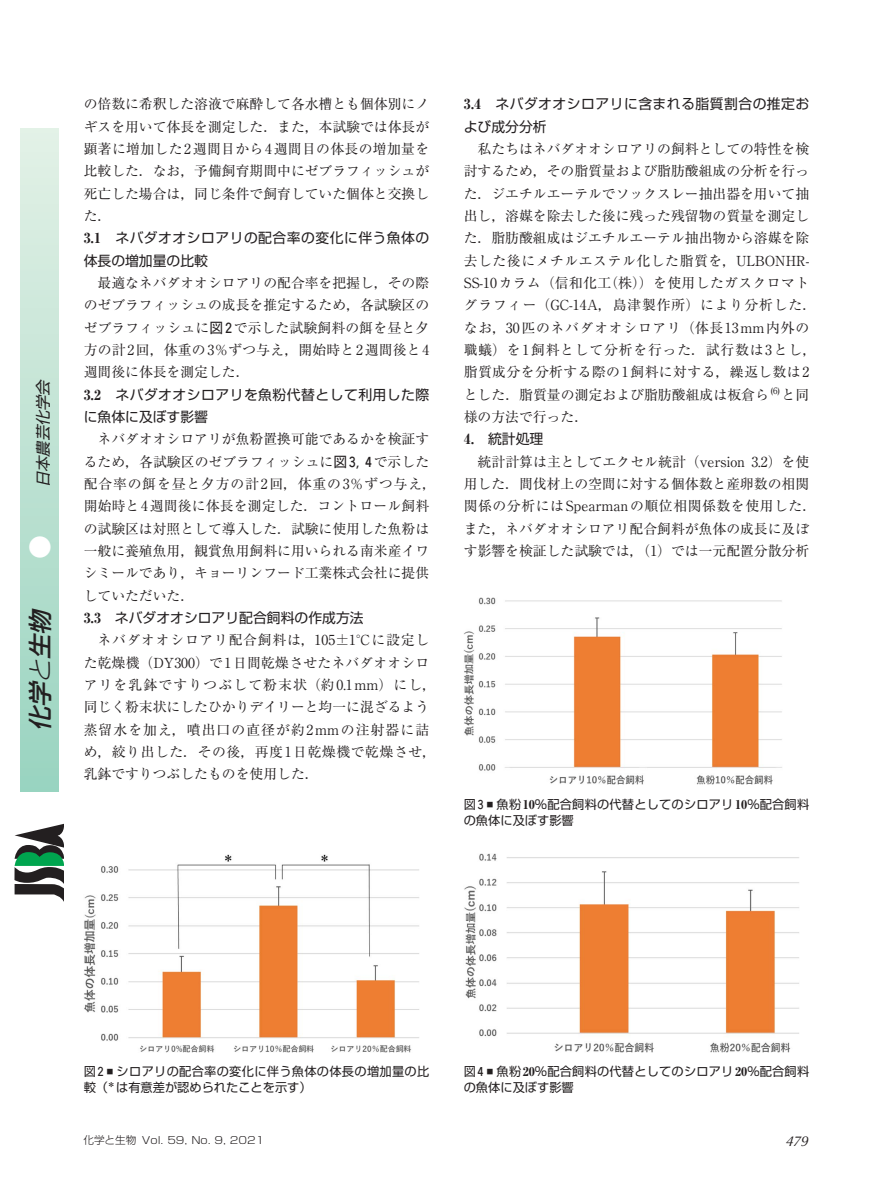
<style>
.page{position:relative;width:893px;height:1191px;background:#fff}
.page>*{position:absolute;margin:0;border:0;box-sizing:border-box;transform-origin:0 0}
.t1{font:italic 500 24px "Shin Go Pr 6";color:#231f20}
.t2{font:500 24px "Shin Go Pr 6";color:#fff}
.t3{font:italic 15.15px "Shin Go Pr 6";color:#231f20}
.t4{font:13.8px/22.4px "Ryumin Pr 6";color:#231f20;text-align:justify}
.t5{font:13.8px/22.4px "Ryumin Pr 6";letter-spacing:.04em;color:#231f20}
.t6{font:13.8px/22.4px "Shin Go Pr 6";letter-spacing:.035em;color:#231f20}
.t7{font:13.8px "Shin Go Pr 6";color:#231f20}
.t8{font:italic 13.8px "Optima Nova LT Pro";color:#231f20}
.t9{font:12.15px/15.9px "Shin Go Pr 6";letter-spacing:.015em;color:#231f20}
.t10{font:300 10.05px "Shin Go Pr 6";color:#231f20;scale:1.13 1}
.s1{font-weight:300}
.s2{font-family:"Koz Min Pro"}
.s3{font-family:"Ryumin Pr 6";font-weight:800}
.s4{font-family:"Shin Go Pr 6"}
.s5{font-family:"MO Suuji HB J Fn";font-size:14.55px}
.s6{font-family:"Univers Next W1 G"}
.s7{font-family:"MO Suuji HB J Fn";font-size:12.9px}
.s8{font-family:"Times New Roman";font-size:12.9px}
.s9{font-size:10.65px}
</style>
<div class="page">
<img style="left:84px;top:854px;width:335px;height:198px">
<img style="left:464px;top:597px;width:318px;height:188px">
<img style="left:464px;top:853px;width:335px;height:199px">
<div style="left:20px;top:128px;width:38px;height:663px;background:linear-gradient(to bottom,#e3f1e6,#99d3c0)"></div>
<svg style="left:14px;top:823px;width:50px;height:78px"></svg>
<p class="t3" style="left:30px;top:487px;width:113px;rotate:-90deg">日本農芸化学会</p>
<h1 class="t2" style="left:20px;top:559px;width:25px;rotate:-90deg">●</h1>
<h1 class="t1" style="left:20px;top:731px;width:154px;rotate:-90deg">化学<span class="s1">と</span>生物　</h1>
<p class="t4" style="left:84px;top:92px;width:347px">の倍数に希釈した溶液で麻酔して各水槽とも個体別にノギスを用いて体長を測定した<span class="s2">．</span>また<span class="s2">，</span>本試験では体長が顕著に増加した2週間目から4週間目の体長の増加量を比較した<span class="s2">．</span>なお<span class="s2">，</span>予備飼育期間中にゼブラフィッシュが死亡した場合は<span class="s2">，</span>同じ条件で飼育していた個体と交換した<span class="s2">．</span></p>
<p class="t6" style="left:84px;top:226px;width:347px"><span class="s3">3.1</span>　ネバダオオシロアリの配合率の変化に伴う魚体の体長の増加量の比較</p>
<p class="t4" style="left:84px;top:271px;width:347px;text-indent:14px">最適なネバダオオシロアリの配合率を把握し<span class="s2">，</span>その際のゼブラフィッシュの成長を推定するため<span class="s2">，</span>各試験区のゼブラフィッシュに<span class="s4">図</span><span class="s5">2</span>で示した試験飼料の餌を昼と夕方の計2回<span class="s2">，</span>体重の3<span class="s1">％</span>ずつ与え<span class="s2">，</span>開始時と2週間後と4週間後に体長を測定した<span class="s2">．</span></p>
<p class="t6" style="left:84px;top:382px;width:347px"><span class="s3">3.2</span>　ネバダオオシロアリを魚粉代替として利用した際に魚体に及ぼす影響</p>
<p class="t4" style="left:84px;top:427px;width:354px;text-align:left;text-indent:14px">ネバダオオシロアリが魚粉置換可能であるかを検証するため<span class="s2">，</span>各試験区のゼブラフィッシュに<span class="s4">図</span><span class="s5">3</span><span class="s6">,</span> <span class="s5">4</span>で示した配合率の餌を昼と夕方の計2回<span class="s2">，</span>体重の3<span class="s1">％</span>ずつ与え<span class="s2">，</span>開始時と4週間後に体長を測定した<span class="s2">．</span>コントロール飼料の試験区は対照として導入した<span class="s2">．</span>試験に使用した魚粉は一般に養殖魚用<span class="s2">，</span>観賞魚用飼料に用いられる南米産イワシミールであり<span class="s2">，</span>キョーリンフード工業株式会社に提供していただいた<span class="s2">．</span></p>
<p class="t7" style="left:84px;top:606px;width:281px"><span class="s3">3.3</span>　ネバダオオシロアリ配合飼料の作成方法</p>
<p class="t5" style="left:84px;top:628px;width:354px;text-indent:14px">ネバダオオシロアリ配合飼料は<span class="s2">，</span>105<span class="s2">±</span>1<span class="s1">°</span>Cに設定した乾燥機（DY300）で1日間乾燥させたネバダオオシロアリを乳鉢ですりつぶして粉末状（約0.1 mm）にし<span class="s2">，</span>同じく粉末状にしたひかりデイリーと均一に混ざるよう蒸留水を加え<span class="s2">，</span>噴出口の直径が約2 mmの注射器に詰め<span class="s2">，</span>絞り出した<span class="s2">．</span>その後<span class="s2">，</span>再度1日乾燥機で乾燥させ<span class="s2">，</span>乳鉢ですりつぶしたものを使用した<span class="s2">．</span></p>
<p class="t6" style="left:464px;top:92px;width:347px"><span class="s3">3.4</span>　ネバダオオシロアリに含まれる脂質割合の推定および成分分析</p>
<p class="t4" style="left:464px;top:137px;width:354px;text-align:left;text-indent:14px">私たちはネバダオオシロアリの飼料としての特性を検討するため<span class="s2">，</span>その脂質量および脂肪酸組成の分析を行った<span class="s2">．</span>ジエチルエーテルでソックスレー抽出器を用いて抽出し<span class="s2">，</span>溶媒を除去した後に残った残留物の質量を測定した<span class="s2">．</span>脂肪酸組成はジエチルエーテル抽出物から溶媒を除去した後にメチルエステル化した脂質を<span class="s2">，</span>ULBONHR-<br>SS-10カラム（信和化工（株））を使用したガスクロマトグラフィー（GC-14A<span class="s2">，</span>島津製作所）により分析した<span class="s2">．</span>なお<span class="s2">，</span>30匹のネバダオオシロアリ（体長13 mm内外の職蟻）を1飼料として分析を行った<span class="s2">．</span>試行数は3とし<span class="s2">，</span>脂質成分を分析する際の1飼料に対する<span class="s2">，</span>繰返し数は2とした<span class="s2">．</span>脂質量の測定および脂肪酸組成は板倉ら <sup>(6)</sup> と同様の方法で行った<span class="s2">．</span></p>
<p class="t6" style="left:464px;top:427px;width:81px"><span class="s3">4.</span>　統計処理</p>
<p class="t4" style="left:464px;top:450px;width:354px;text-align:center">統計計算は主としてエクセル統計（version 3.2）を使<br>用した<span class="s2">．</span>間伐材上の空間に対する個体数と産卵数の相関関係の分析にはSpearmanの順位相関係数を使用した<span class="s2">．</span>また<span class="s2">，</span>ネバダオオシロアリ配合飼料が魚体の成長に及ぼす影響を検証した試験では<span class="s2">，</span>（1）では一元配置分散分析</p>
<p class="t9" style="left:464px;top:795px;width:347px">図<span class="s7">3</span> <sup>■</sup> 魚粉<span class="s3">10</span>％配合飼料の代替としてのシロアリ<span class="s3">10</span>％配合飼料の魚体に及ぼす影響</p>
<p class="t9" style="left:84px;top:1062px;width:347px">図<span class="s7">2</span> <sup>■</sup> シロアリの配合率の変化に伴う魚体の体長の増加量の比較（<span class="s8">*</span>は有意差が認められたことを示す）</p>
<p class="t9" style="left:464px;top:1062px;width:347px">図<span class="s7">4</span> <sup>■</sup> 魚粉<span class="s3">20</span>％配合飼料の代替としてのシロアリ<span class="s3">20</span>％配合飼料の魚体に及ぼす影響</p>
<p class="t10" style="left:83px;top:1131px;width:162px"><span class="s9">化学と生物</span> Vol. 59, No. 9, 2021</p>
<p class="t8" style="left:786px;top:1132px;width:24px">479</p>
</div>
